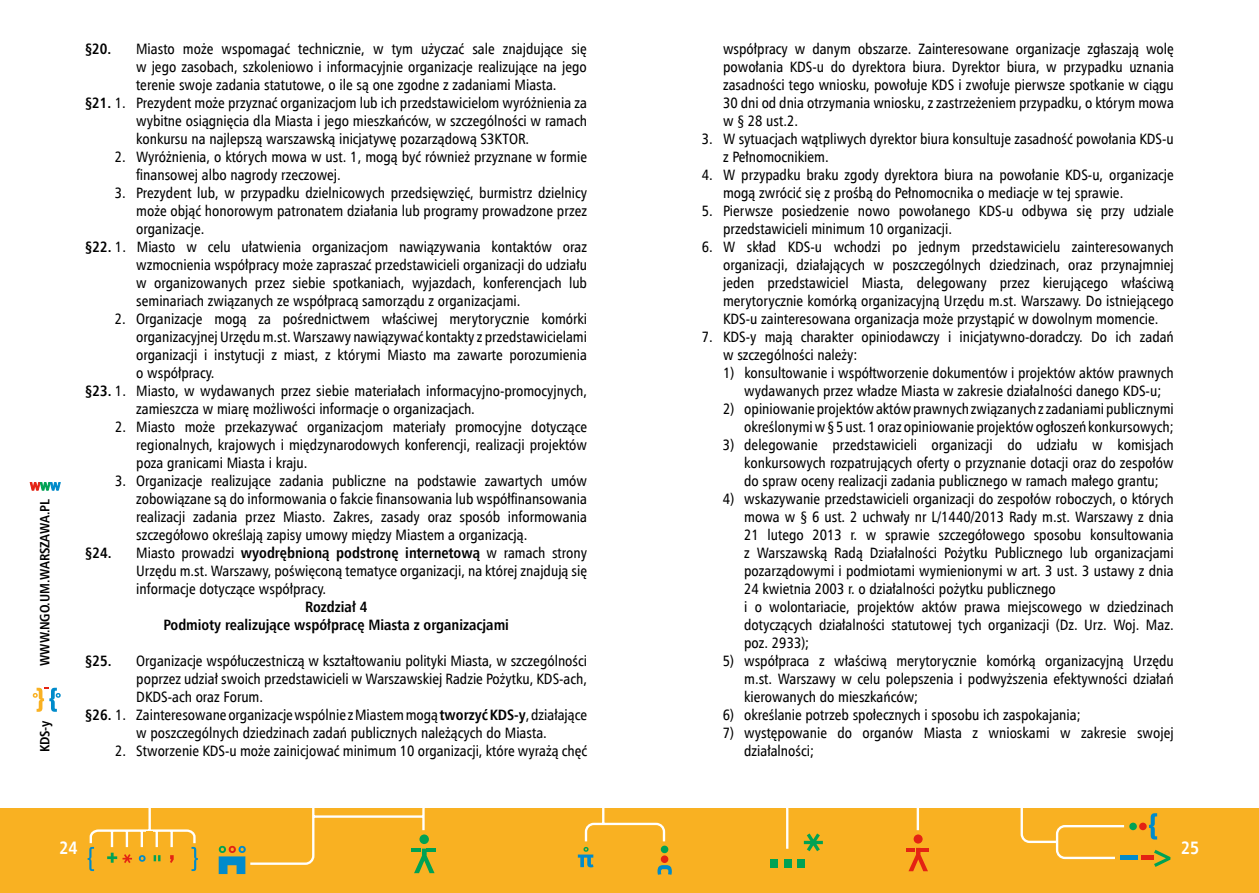
<style>
.page{position:relative;width:1259px;height:893px;background:#fff}
.page>*{position:absolute;margin:0;border:0;box-sizing:border-box;transform-origin:0 0}
.t1{font:700 18px "Humnst 777 Cn TL";color:#fff}
.t2{font:15px/18px "Humnst 777 Cn EU";color:#000}
.t3{font:700 15px/18px "Humnst 777 Cn EU";color:#000;text-align:center}
.t4{font:700 13.5px "Humnst 777 Cn EU";letter-spacing:-.01em;color:#000}
.s1{font-weight:700}
</style>
<div class="page">
<div style="left:0;top:808px;width:1259px;height:85px;background:#f9b122"></div>
<svg style="left:89px;top:808px;width:1037px;height:58px"></svg>
<svg style="left:411px;top:849px;width:25px;height:24px"></svg>
<div style="left:419px;top:834px;width:10px;height:10px;background:#00a254;border-radius:50%"></div>
<svg style="left:906px;top:848px;width:23px;height:23px"></svg>
<div style="left:913px;top:834px;width:9px;height:9px;background:#e42313;border-radius:50%"></div>
<svg style="left:88px;top:847px;width:6px;height:24px"></svg>
<svg style="left:191px;top:847px;width:7px;height:24px"></svg>
<svg style="left:578px;top:847px;width:15px;height:20px"></svg>
<svg style="left:107px;top:853px;width:25px;height:10px"></svg>
<svg style="left:139px;top:855px;width:7px;height:7px"></svg>
<svg style="left:154px;top:855px;width:6px;height:6px"></svg>
<svg style="left:170px;top:855px;width:4px;height:8px"></svg>
<hr style="left:1120px;top:856px;width:18px;height:4px;background:#008bcb">
<hr style="left:1141px;top:856px;width:13px;height:4px;background:#e42313">
<svg style="left:1154px;top:850px;width:16px;height:17px"></svg>
<svg style="left:219px;top:846px;width:27px;height:28px"></svg>
<div style="left:770px;top:859px;width:7px;height:9px;background:#00a254"></div>
<div style="left:784px;top:859px;width:7px;height:9px;background:#00a254"></div>
<div style="left:797px;top:859px;width:7px;height:9px;background:#00a254"></div>
<svg style="left:804px;top:833px;width:19px;height:18px"></svg>
<div style="left:1129px;top:823px;width:8px;height:7px;background:#00a254;border-radius:50%"></div>
<div style="left:1139px;top:823px;width:7px;height:7px;background:#e42313;border-radius:50%"></div>
<svg style="left:1149px;top:813px;width:8px;height:26px"></svg>
<div style="left:661px;top:846px;width:7px;height:7px;background:#00a254;border-radius:50%"></div>
<div style="left:661px;top:855px;width:7px;height:8px;background:#e42313;border-radius:50%"></div>
<svg style="left:657px;top:865px;width:15px;height:10px"></svg>
<svg style="left:29px;top:482px;width:32px;height:9px"></svg>
<svg style="left:33px;top:687px;width:28px;height:25px"></svg>
<img style="left:147px;top:832px;width:5px;height:19px">
<p class="t4" style="left:36px;top:666px;width:168px;rotate:-90deg">WWW.NGO.UM.WARSZAWA.PL</p>
<p class="t4" style="left:36px;top:752px;width:33px;rotate:-90deg">KDS-y</p>
<p class="t3" style="left:85px;top:40px;width:28px">§20.</p>
<p class="t2" style="left:136px;top:39px;width:452px">Miasto może wspomagać technicznie, w tym użyczać sale znajdujące się</p>
<p class="t2" style="left:136px;top:57px;width:452px">w jego zasobach, szkoleniowo i informacyjnie organizacje realizujące na jego</p>
<p class="t2" style="left:136px;top:75px;width:422px">terenie swoje zadania statutowe, o ile są one zgodne z zadaniami Miasta.</p>
<p class="t2" style="left:85px;top:93px;width:503px"><span class="s1">§21.</span> 1. Prezydent może przyznać organizacjom lub ich przedstawicielom wyróżnienia za</p>
<p class="t2" style="left:136px;top:111px;width:452px">wybitne osiągnięcia dla Miasta i jego mieszkańców, w szczególności w ramach</p>
<p class="t2" style="left:136px;top:129px;width:395px">konkursu na najlepszą warszawską inicjatywę pozarządową S3KTOR.</p>
<p class="t2" style="left:136px;top:147px;width:452px;text-indent:-21px">2. Wyróżnienia, o których mowa w ust. 1, mogą być również przyznane w formie finansowej albo nagrody rzeczowej.</p>
<p class="t2" style="left:115px;top:183px;width:474px">3. Prezydent lub, w przypadku dzielnicowych przedsięwzięć, burmistrz dzielnicy</p>
<p class="t2" style="left:136px;top:201px;width:452px">może objąć honorowym patronatem działania lub programy prowadzone przez</p>
<p class="t2" style="left:136px;top:219px;width:70px">organizacje.</p>
<p class="t2" style="left:85px;top:237px;width:503px"><span class="s1">§22.</span> 1. Miasto w celu ułatwienia organizacjom nawiązywania kontaktów oraz</p>
<p class="t2" style="left:136px;top:255px;width:452px">wzmocnienia współpracy może zapraszać przedstawicieli organizacji do udziału</p>
<p class="t2" style="left:136px;top:273px;width:452px">w organizowanych przez siebie spotkaniach, wyjazdach, konferencjach lub</p>
<p class="t2" style="left:136px;top:291px;width:386px">seminariach związanych ze współpracą samorządu z organizacjami.</p>
<p class="t2" style="left:115px;top:309px;width:473px">2. Organizacje mogą za pośrednictwem właściwej merytorycznie komórki</p>
<p class="t2" style="left:136px;top:327px;width:452px">organizacyjnej Urzędu m.st. Warszawy nawiązywać kontakty z przedstawicielami</p>
<p class="t2" style="left:136px;top:345px;width:452px">organizacji i instytucji z miast, z którymi Miasto ma zawarte porozumienia</p>
<p class="t2" style="left:136px;top:363px;width:80px">o współpracy.</p>
<p class="t2" style="left:85px;top:381px;width:503px"><span class="s1">§23.</span> 1. Miasto, w wydawanych przez siebie materiałach informacyjno-promocyjnych,</p>
<p class="t2" style="left:136px;top:399px;width:340px">zamieszcza w miarę możliwości informacje o organizacjach.</p>
<p class="t2" style="left:136px;top:417px;width:452px;text-align:justify;text-indent:-21px">2. Miasto może przekazywać organizacjom materiały promocyjne dotyczące regionalnych, krajowych i międzynarodowych konferencji, realizacji projektów poza granicami Miasta i kraju.</p>
<p class="t2" style="left:136px;top:471px;width:452px;text-align:justify;text-indent:-21px">3. Organizacje realizujące zadania publiczne na podstawie zawartych umów zobowiązane są do informowania o fakcie finansowania lub współfinansowania realizacji zadania przez Miasto. Zakres, zasady oraz sposób informowania szczegółowo określają zapisy umowy między Miastem a organizacją.</p>
<p class="t3" style="left:85px;top:544px;width:28px">§24.</p>
<p class="t2" style="left:136px;top:543px;width:452px;text-align:justify">Miasto prowadzi <span class="s1">wyodrębnioną podstronę internetową</span> w ramach strony Urzędu m.st. Warszawy, poświęconą tematyce organizacji, na której znajdują się informacje dotyczące współpracy.</p>
<p class="t3" style="left:163px;top:598px;width:347px">Rozdział 4<br>Podmioty realizujące współpracę Miasta z organizacjami</p>
<p class="t3" style="left:85px;top:652px;width:28px">§25.</p>
<p class="t2" style="left:136px;top:651px;width:452px">Organizacje współuczestniczą w kształtowaniu polityki Miasta, w szczególności</p>
<p class="t2" style="left:136px;top:669px;width:452px">poprzez udział swoich przedstawicieli w Warszawskiej Radzie Pożytku, KDS-ach,</p>
<p class="t2" style="left:136px;top:687px;width:128px">DKDS-ach oraz Forum.</p>
<p class="t2" style="left:85px;top:705px;width:503px"><span class="s1">§26.</span> 1. ZainteresowaneorganizacjewspólniezMiastemmogą<span class="s1">tworzyć KDS-y</span>,działające</p>
<p class="t2" style="left:136px;top:723px;width:412px">w poszczególnych dziedzinach zadań publicznych należących do Miasta.</p>
<p class="t2" style="left:115px;top:741px;width:473px">2. Stworzenie KDS-u może zainicjować minimum 10 organizacji, które wyrażą chęć</p>
<p class="t1" style="left:60px;top:836px;width:20px">24</p>
<p class="t2" style="left:723px;top:39px;width:452px;text-align:justify">współpracy w danym obszarze. Zainteresowane organizacje zgłaszają wolę powołania KDS-u do dyrektora biura. Dyrektor biura, w przypadku uznania zasadności tego wniosku, powołuje KDS i zwołuje pierwsze spotkanie w ciągu 30 dni od dnia otrzymania wniosku, z zastrzeżeniem przypadku, o którym mowa w § 28 ust.2.</p>
<p class="t2" style="left:723px;top:129px;width:452px;text-indent:-21px">3. W sytuacjach wątpliwych dyrektor biura konsultuje zasadność powołania KDS-u z Pełnomocnikiem.</p>
<p class="t2" style="left:723px;top:165px;width:452px;text-indent:-21px">4. W przypadku braku zgody dyrektora biura na powołanie KDS-u, organizacje mogą zwrócić się z prośbą do Pełnomocnika o mediacje w tej sprawie.</p>
<p class="t2" style="left:723px;top:201px;width:452px;text-indent:-21px">5. Pierwsze posiedzenie nowo powołanego KDS-u odbywa się przy udziale przedstawicieli minimum 10 organizacji.</p>
<p class="t2" style="left:723px;top:237px;width:452px;text-align:justify;text-indent:-21px">6. W skład KDS-u wchodzi po jednym przedstawicielu zainteresowanych organizacji, działających w poszczególnych dziedzinach, oraz przynajmniej jeden przedstawiciel Miasta, delegowany przez kierującego właściwą merytorycznie komórką organizacyjną Urzędu m.st. Warszawy. Do istniejącego KDS-u zainteresowana organizacja może przystąpić w dowolnym momencie.</p>
<p class="t2" style="left:723px;top:327px;width:452px;text-indent:-21px">7. KDS-y mają charakter opiniodawczy i inicjatywno-doradczy. Do ich zadań w szczególności należy:</p>
<p class="t2" style="left:723px;top:363px;width:452px;text-align:center">1) konsultowanie i współtworzenie dokumentów i projektów aktów prawnych wydawanych przez władze Miasta w zakresie działalności danego KDS-u;</p>
<p class="t2" style="left:723px;top:399px;width:452px;text-align:right">2) opiniowanie projektówaktówprawnych związanych zzadaniami publicznymi określonymiw§ 5 ust. 1 oraz opiniowanie projektówogłoszeń konkursowych;</p>
<p class="t2" style="left:744px;top:435px;width:431px;text-align:justify;text-indent:-21px">3) delegowanie przedstawicieli organizacji do udziału w komisjach konkursowych rozpatrujących oferty o przyznanie dotacji oraz do zespołów do spraw oceny realizacji zadania publicznego w ramach małego grantu;</p>
<p class="t2" style="left:744px;top:489px;width:431px;text-indent:-21px">4) wskazywanie przedstawicieli organizacji do zespołów roboczych, o których mowa w § 6 ust. 2 uchwały nr L/1440/2013 Rady m.st. Warszawy z dnia 21 lutego 2013 r. w sprawie szczegółowego sposobu konsultowania z Warszawską Radą Działalności Pożytku Publicznego lub organizacjami pozarządowymi i podmiotami wymienionymi w art. 3 ust. 3 ustawy z dnia 24 kwietnia 2003 r. o działalności pożytku publicznego<br>i o wolontariacie, projektów aktów prawa miejscowego w dziedzinach dotyczących działalności statutowej tych organizacji (Dz. Urz. Woj. Maz. poz. 2933);</p>
<p class="t2" style="left:744px;top:651px;width:431px;text-align:justify;text-indent:-21px">5) współpraca z właściwą merytorycznie komórką organizacyjną Urzędu m.st. Warszawy w celu polepszenia i podwyższenia efektywności działań kierowanych do mieszkańców;</p>
<p class="t2" style="left:723px;top:705px;width:359px">6) określanie potrzeb społecznych i sposobu ich zaspokajania;</p>
<p class="t2" style="left:744px;top:723px;width:431px;text-indent:-21px">7) występowanie do organów Miasta z wnioskami w zakresie swojej działalności;</p>
<p class="t1" style="left:1181px;top:836px;width:20px">25</p>
</div>
